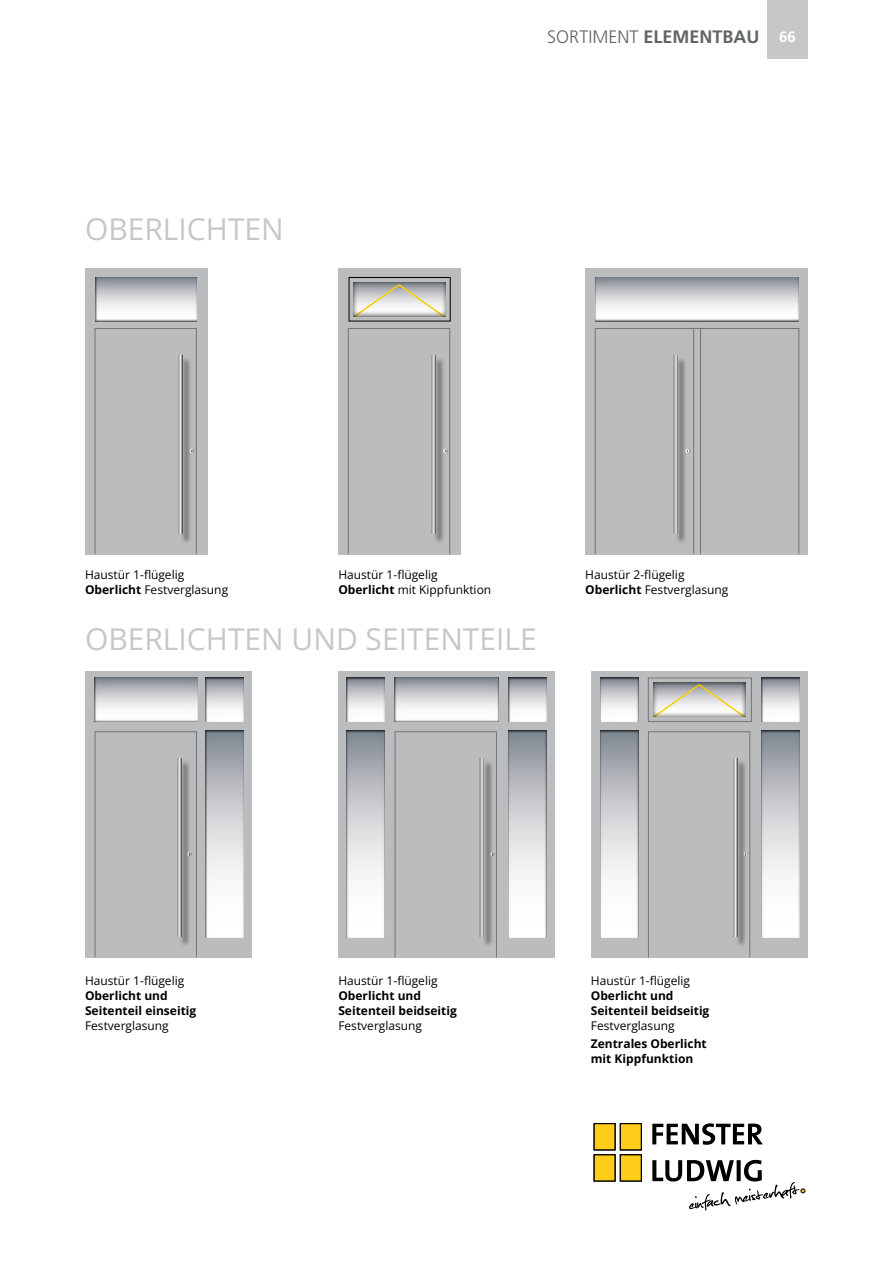
<style>
.page{position:relative;width:893px;height:1263px;background:#fff}
.page>*{position:absolute;margin:0;border:0;box-sizing:border-box;transform-origin:0 0}
.t1{font:30px "Open Sans";color:#c6c7c6}
.t2{font:700 18px "Frutiger LT Std";color:#616567}
.t3{font:12px/15px "Open Sans";color:#000}
.t4{font:700 12px/15px "Open Sans";color:#000}
.s1{font-weight:300}
.s2{font-size:15px;color:#fff}
.s3{font-weight:700}
</style>
<div class="page">
<div style="left:767px;top:0;width:41px;height:58px;background:#c6c7c6"></div>
<div style="left:338px;top:671px;width:217px;height:286px;background:#bbbcbd"></div>
<div style="left:495px;top:718px;width:65px;height:220px;background:#000;opacity:.75"></div>
<div style="left:333px;top:718px;width:64px;height:220px;background:#000;opacity:.75"></div>
<div style="left:395px;top:731px;width:102px;height:227px;border:1px solid #757474"></div>
<div style="left:482px;top:760px;width:12px;height:186px;background:#000;opacity:.42"></div>
<svg style="left:480px;top:758px;width:4px;height:179px"></svg>
<div style="left:592px;top:671px;width:216px;height:286px;background:#bbbcbd"></div>
<div style="left:749px;top:718px;width:64px;height:220px;background:#000;opacity:.75"></div>
<div style="left:588px;top:718px;width:64px;height:220px;background:#000;opacity:.75"></div>
<div style="left:648px;top:731px;width:102px;height:227px;border:1px solid #757474"></div>
<div style="left:735px;top:760px;width:12px;height:186px;background:#000;opacity:.42"></div>
<svg style="left:733px;top:758px;width:4px;height:179px"></svg>
<div style="left:85px;top:671px;width:166px;height:286px;background:#bbbcbd"></div>
<div style="left:193px;top:718px;width:65px;height:220px;background:#000;opacity:.75"></div>
<div style="left:95px;top:731px;width:102px;height:227px;border:1px solid #757474"></div>
<div style="left:179px;top:760px;width:12px;height:186px;background:#000;opacity:.42"></div>
<svg style="left:177px;top:758px;width:4px;height:179px"></svg>
<div style="left:85px;top:268px;width:123px;height:286px;background:#bbbcbd"></div>
<div style="left:95px;top:328px;width:102px;height:226px;border:1px solid #757474"></div>
<div style="left:180px;top:357px;width:12px;height:186px;background:#000;opacity:.42"></div>
<svg style="left:178px;top:355px;width:4px;height:178px"></svg>
<div style="left:83px;top:277px;width:128px;height:57px;background:#000;opacity:.75"></div>
<div style="left:338px;top:268px;width:123px;height:286px;background:#bbbcbd"></div>
<div style="left:348px;top:328px;width:102px;height:226px;border:1px solid #757474"></div>
<div style="left:434px;top:357px;width:12px;height:186px;background:#000;opacity:.42"></div>
<svg style="left:431px;top:355px;width:4px;height:178px"></svg>
<div style="left:349px;top:277px;width:101px;height:44px;border:1px solid #000"></div>
<div style="left:585px;top:268px;width:223px;height:286px;background:#bbbcbd"></div>
<div style="left:700px;top:328px;width:99px;height:226px;border:1px solid #757474"></div>
<div style="left:595px;top:328px;width:99px;height:226px;border:1px solid #757474"></div>
<div style="left:676px;top:357px;width:12px;height:186px;background:#000;opacity:.42"></div>
<svg style="left:674px;top:355px;width:4px;height:178px"></svg>
<div style="left:583px;top:277px;width:229px;height:57px;background:#000;opacity:.75"></div>
<div style="left:82px;top:677px;width:130px;height:57px;background:#000;opacity:.75"></div>
<div style="left:382px;top:677px;width:130px;height:57px;background:#000;opacity:.75"></div>
<div style="left:648px;top:677px;width:104px;height:45px;background:#bbbcbd;border:1px solid #757474"></div>
<div style="left:193px;top:665px;width:65px;height:57px;background:#000;opacity:.75"></div>
<div style="left:334px;top:665px;width:64px;height:57px;background:#000;opacity:.75"></div>
<div style="left:588px;top:665px;width:64px;height:57px;background:#000;opacity:.75"></div>
<div style="left:641px;top:681px;width:118px;height:48px;background:#000;opacity:.75"></div>
<div style="left:341px;top:281px;width:118px;height:48px;background:#000;opacity:.75"></div>
<div style="left:496px;top:665px;width:64px;height:57px;background:#000;opacity:.75"></div>
<div style="left:749px;top:665px;width:65px;height:57px;background:#000;opacity:.75"></div>
<svg style="left:652px;top:1123px;width:111px;height:22px"></svg>
<div style="left:620px;top:1123px;width:22px;height:27px;border:1px solid #000001"></div>
<div style="left:620px;top:1154px;width:22px;height:27px;border:1px solid #000001"></div>
<svg style="left:594px;top:1123px;width:47px;height:58px;background:#d9b533"></svg>
<svg style="left:652px;top:1160px;width:153px;height:50px"></svg>
<h1 class="t1" style="left:85px;top:208px;width:200px">OBERLICHTEN</h1>
<h2 class="t2" style="left:547px;top:26px;width:250px"><span class="s1">SORTIMENT</span> ELEMENTBAU <span class="s2">66</span></h2>
<p class="t3" style="left:85px;top:567px;width:145px">Haustür 1-flügelig<br><span class="s3">Oberlicht</span> Festverglasung</p>
<p class="t3" style="left:338px;top:567px;width:154px">Haustür 1-flügelig<br><span class="s3">Oberlicht</span> mit Kippfunktion</p>
<h1 class="t1" style="left:85px;top:618px;width:453px">OBERLICHTEN UND SEITENTEILE</h1>
<p class="t3" style="left:585px;top:567px;width:145px">Haustür 2-flügelig<br><span class="s3">Oberlicht</span> Festverglasung</p>
<p class="t3" style="left:85px;top:973px;width:101px">Haustür 1-flügelig</p>
<p class="t4" style="left:85px;top:988px;width:113px">Oberlicht und<br>Seitenteil einseitig</p>
<p class="t3" style="left:85px;top:1018px;width:85px">Festverglasung</p>
<p class="t3" style="left:338px;top:973px;width:101px">Haustür 1-flügelig</p>
<p class="t4" style="left:338px;top:988px;width:120px">Oberlicht und<br>Seitenteil beidseitig</p>
<p class="t3" style="left:338px;top:1018px;width:85px">Festverglasung</p>
<p class="t3" style="left:591px;top:973px;width:101px">Haustür 1-flügelig</p>
<p class="t4" style="left:591px;top:988px;width:120px">Oberlicht und<br>Seitenteil beidseitig</p>
<p class="t3" style="left:591px;top:1018px;width:85px">Festverglasung</p>
<p class="t4" style="left:591px;top:1036px;width:117px">Zentrales Oberlicht mit Kippfunktion</p>
</div>
